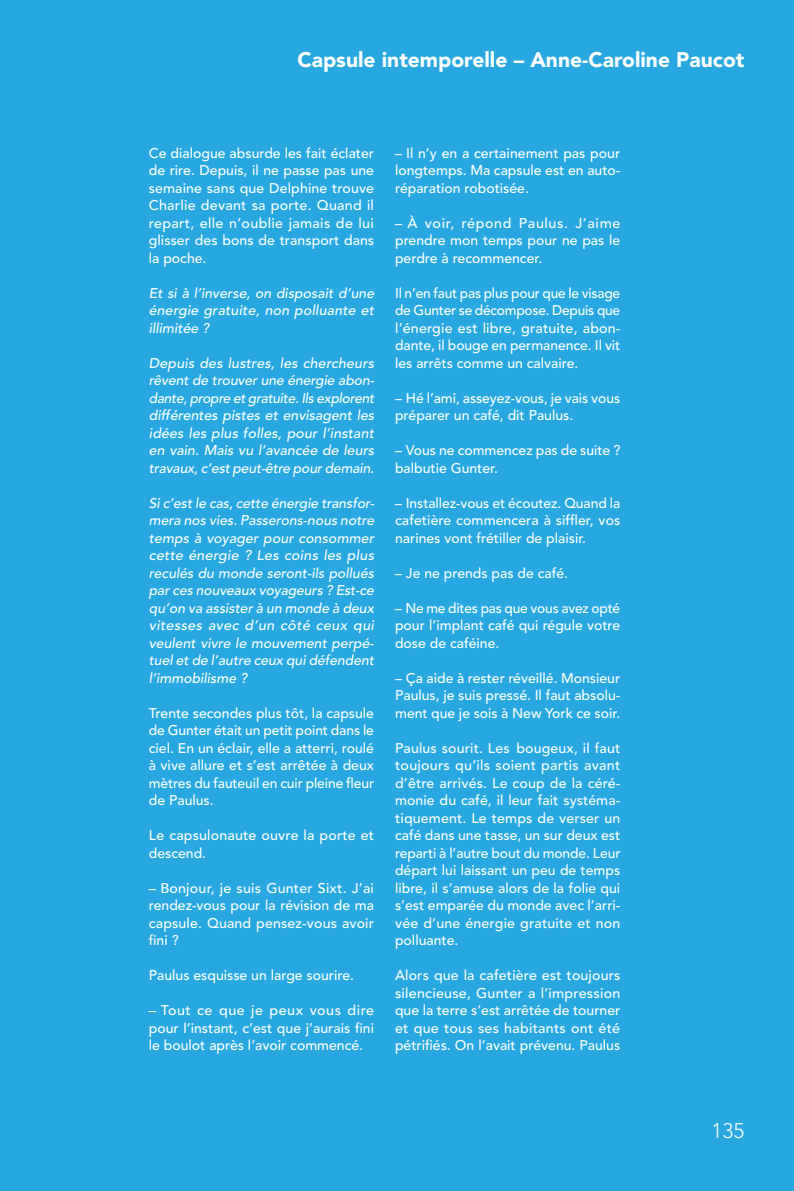
<style>
.page{position:relative;width:794px;height:1191px;background:#27a8e0}
.page>*{position:absolute;margin:0;border:0;box-sizing:border-box;transform-origin:0 0}
.t1{font:900 21px "Avenir LT Std";color:#fff}
.t2{font:300 21px "Avenir LT Std";color:#fff}
.Aplat_bleu_TC{font:500 14px/17.5px "Avenir LT Std";color:#fff;text-align:justify}
.Aplat_bleu_TC-2{font:italic 500 14px/17.5px "Avenir LT Std";color:#fff;text-align:justify}
</style>
<div class="page">
<h1 class="t1" style="left:297px;top:47px;width:448px">Capsule intemporelle – Anne-Caroline Paucot</h1>
<p class="Aplat_bleu_TC" style="left:149px;top:144px;width:227px">Ce dialogue absurde les fait éclater de rire. Depuis, il ne passe pas une semaine sans que Delphine trouve Charlie devant sa porte. Quand il repart, elle n’oublie jamais de lui glisser des bons de transport dans la poche.</p>
<p class="Aplat_bleu_TC-2" style="left:149px;top:284px;width:227px">Et si à l’inverse, on disposait d’une énergie gratuite, non polluante et illimitée ?</p>
<p class="Aplat_bleu_TC-2" style="left:149px;top:354px;width:227px">Depuis des lustres, les chercheurs rêvent de trouver une énergie abon&shy;dante, propre et gratuite. Ils explorent différentes pistes et envisagent les idées les plus folles, pour l’instant en vain. Mais vu l’avancée de leurs travaux, c’est peut-être pour demain.</p>
<p class="Aplat_bleu_TC-2" style="left:149px;top:494px;width:227px">Si c’est le cas, cette énergie transfor&shy;mera nos vies. Passerons-nous notre temps à voyager pour consommer cette énergie ? Les coins les plus reculés du monde seront-ils pollués par ces nouveaux voyageurs ? Est-ce qu’on va assister à un monde à deux vitesses avec d’un côté ceux qui veulent vivre le mouvement perpé&shy;tuel et de l’autre ceux qui défendent l’immobilisme ?</p>
<p class="Aplat_bleu_TC" style="left:149px;top:704px;width:227px">Trente secondes plus tôt, la capsule de Gunter était un petit point dans le ciel. En un éclair, elle a atterri, roulé à vive allure et s’est arrêtée à deux mètres du fauteuil en cuir pleine fleur de Paulus.</p>
<p class="Aplat_bleu_TC" style="left:149px;top:827px;width:227px">Le capsulonaute ouvre la porte et descend.</p>
<p class="Aplat_bleu_TC" style="left:149px;top:879px;width:227px">– Bonjour, je suis Gunter Sixt. J’ai rendez-vous pour la révision de ma capsule. Quand pensez-vous avoir fini ?</p>
<p class="Aplat_bleu_TC" style="left:149px;top:967px;width:207px">Paulus esquisse un large sourire.</p>
<p class="Aplat_bleu_TC" style="left:149px;top:1002px;width:227px">– Tout ce que je peux vous dire pour l’instant, c’est que j’aurais fini le boulot après l’avoir commencé.</p>
<p class="Aplat_bleu_TC" style="left:395px;top:144px;width:227px">– Il n’y en a certainement pas pour longtemps. Ma capsule est en auto&shy;réparation robotisée.</p>
<p class="Aplat_bleu_TC" style="left:395px;top:214px;width:227px">– À voir, répond Paulus. J’aime prendre mon temps pour ne pas le perdre à recommencer.</p>
<p class="Aplat_bleu_TC" style="left:395px;top:284px;width:227px">Il n’en faut pas plus pour que le visage de Gunter se décompose. Depuis que l’énergie est libre, gratuite, abon&shy;dante, il bouge en permanence. Il vit les arrêts comme un calvaire.</p>
<p class="Aplat_bleu_TC" style="left:395px;top:389px;width:227px">– Hé l’ami, asseyez-vous, je vais vous préparer un café, dit Paulus.</p>
<p class="Aplat_bleu_TC" style="left:395px;top:442px;width:227px">– Vous ne commencez pas de suite ? balbutie Gunter.</p>
<p class="Aplat_bleu_TC" style="left:395px;top:494px;width:227px">– Installez-vous et écoutez. Quand la cafetière commencera à siffler, vos narines vont frétiller de plaisir.</p>
<p class="Aplat_bleu_TC" style="left:395px;top:564px;width:174px">– Je ne prends pas de café.</p>
<p class="Aplat_bleu_TC" style="left:395px;top:599px;width:227px">– Ne me dites pas que vous avez opté pour l’implant café qui régule votre dose de caféine.</p>
<p class="Aplat_bleu_TC" style="left:395px;top:669px;width:227px">– Ça aide à rester réveillé. Monsieur Paulus, je suis pressé. Il faut absolu&shy;ment que je sois à New York ce soir.</p>
<p class="Aplat_bleu_TC" style="left:395px;top:739px;width:227px">Paulus sourit. Les bougeux, il faut toujours qu’ils soient partis avant d’être arrivés. Le coup de la céré&shy;monie du café, il leur fait systéma&shy;tiquement. Le temps de verser un café dans une tasse, un sur deux est reparti à l’autre bout du monde. Leur départ lui laissant un peu de temps libre, il s’amuse alors de la folie qui s’est emparée du monde avec l’arri&shy;vée d’une énergie gratuite et non polluante.</p>
<p class="Aplat_bleu_TC" style="left:395px;top:967px;width:227px">Alors que la cafetière est toujours silencieuse, Gunter a l’impression que la terre s’est arrêtée de tourner et que tous ses habitants ont été pétrifiés. On l’avait prévenu. Paulus</p>
<h1 class="t2" style="left:711px;top:1118px;width:34px">135</h1>
</div>
